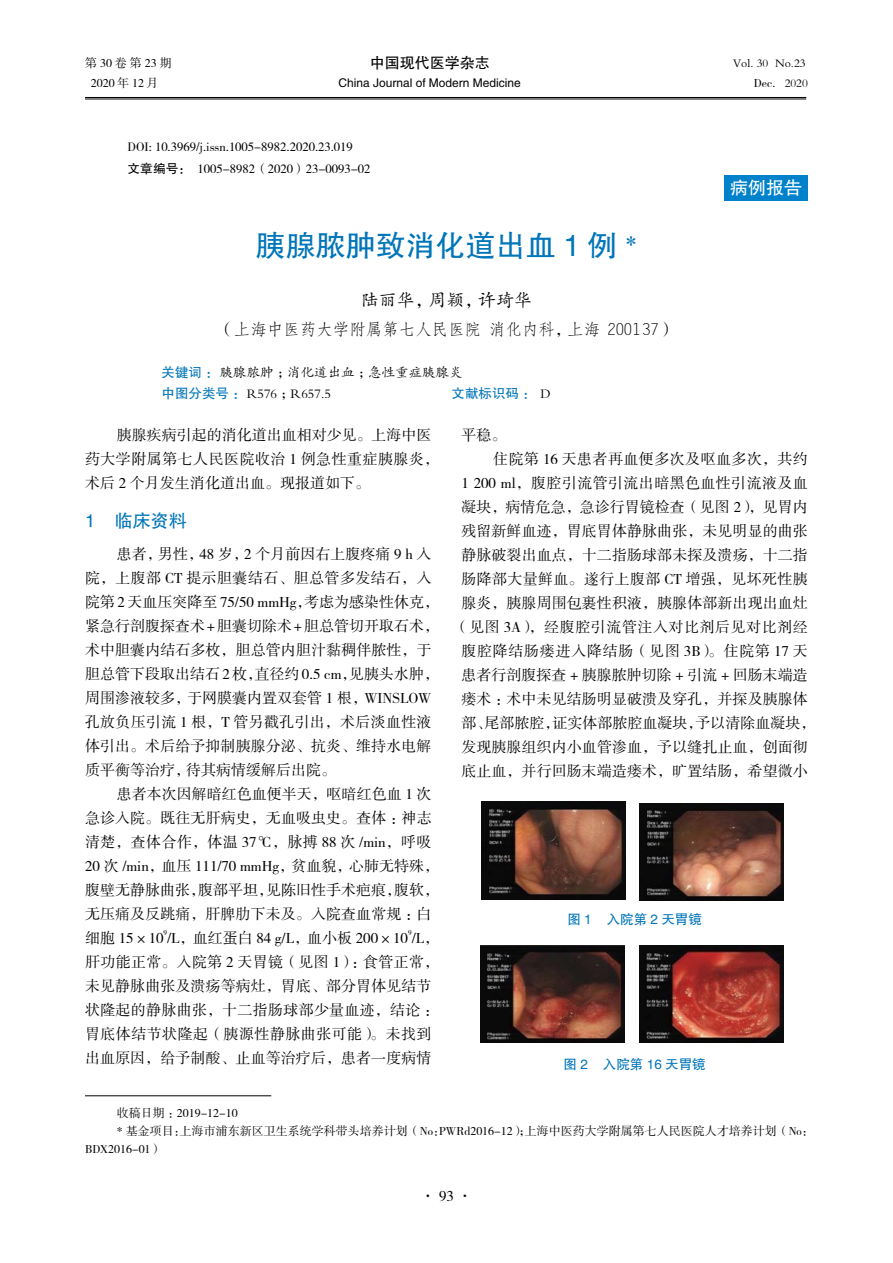
<style>
.page{position:relative;width:893px;height:1263px;background:#fff}
.page>*{position:absolute;margin:0;border:0;box-sizing:border-box;transform-origin:0 0}
.t1{font:30px "FZHTK GBK1 0";color:#0075b9}
.t2{font:18px "FZKTK GBK1 0";color:#000}
.t3{font:18px "FZHTK GBK1 0";color:#0075b9}
.t4{font:18px "FZHTK GBK1 0";color:#fff}
.t5{font:16.5px "FZFSK GBK1 0";color:#000}
.t6{font:15px/24px "FZSSK GBK1 0";letter-spacing:.005em;color:#000}
.t7{font:15px "FZSSK GBK1 0";letter-spacing:.025em;color:#000}
.t8{font:15px "FZSSK GBK1 0";letter-spacing:.035em;color:#000}
.t9{font:15px "FZSSK GBK1 0";letter-spacing:.05em;color:#000}
.t10{font:15px "FZSSK GBK1 0";letter-spacing:.03em;color:#000}
.t11{font:15px "FZHTK GBK1 0";color:#000}
.t12{font:13.5px/21px "FZKTK GBK1 0";color:#000}
.t13{font:13.5px "FZHTK GBK1 0";color:#0075b9}
.t14{font:12.75px/22px "FZSSK GBK1 0";color:#000}
.t15{font:12px "FZSSK GBK1 0";color:#000}
.t16{font:12px "FZHTK GBK1 0";color:#000}
.t17{font:12px "FZKTK GBK1 0";color:#000}
.t18{font:12px "FZSSK GBK1 0";letter-spacing:.25em;color:#000}
.t19{font:7.2px "FZSSK GBK1 0";color:#000}
.s1{font-family:"FZKTK GBK1 0"}
.s2{font-family:"FZHTK GBK1 0"}
.s3{font-family:"Times New Roman";font-size:24px}
.s4{font-family:"FZHTK GBK1 0";color:#0075b9}
.s5{font-family:"FZKTK GBK1 0";color:#000}
</style>
<div class="page">
<hr style="left:85px;top:97px;width:721px;height:1px;background:#000">
<hr style="left:85px;top:99px;width:721px;height:1px;background:#000">
<hr style="left:85px;top:1095px;width:186px;height:1px;background:#000">
<img style="left:482px;top:802px;width:143px;height:97px">
<img style="left:640px;top:803px;width:144px;height:97px">
<img style="left:481px;top:945px;width:144px;height:98px">
<img style="left:640px;top:945px;width:144px;height:98px">
<div style="left:724px;top:175px;width:84px;height:25px;background:#0081cc"></div>
<p class="t18" style="left:85px;top:57px;width:88px">第30卷第23期</p>
<p class="t11" style="left:370px;top:55px;width:121px">中国现代医学杂志</p>
<p class="t17" style="left:733px;top:57px;width:74px">Vol. 30 No.23</p>
<p class="t15" style="left:91px;top:76px;width:69px">2020 年 12 月</p>
<p class="t16" style="left:339px;top:76px;width:184px">China Journal of Modern Medicine</p>
<p class="t15" style="left:754px;top:76px;width:56px">Dec. <span class="s1">2020</span></p>
<p class="t14" style="left:128px;top:137px;width:244px">DOI: 10.3969/j.issn.1005-8982.2020.23.019<br><span class="s2">文章编号：</span> 1005-8982（2020）23-0093-02</p>
<h1 class="t1" style="left:256px;top:229px;width:383px">胰腺脓肿致消化道出血 1 例 <span class="s3">*</span></h1>
<p class="t2" style="left:361px;top:290px;width:173px">陆丽华，周颖，许琦华</p>
<p class="t5" style="left:217px;top:320px;width:459px">（上海中医药大学附属第七人民医院 消化内科，上海 200137）</p>
<p class="t12" style="left:162px;top:362px;width:303px"><span class="s4">关键词：</span>胰腺脓肿；消化道出血；急性重症胰腺炎<span class="s4">中图分类号：</span>R576 ；R657.5</p>
<p class="t13" style="left:452px;top:386px;width:101px">文献标识码： <span class="s5">D</span></p>
<p class="t4" style="left:730px;top:178px;width:73px">病例报告</p>
<p class="t6" style="left:85px;top:424px;width:356px;text-indent:32px">胰腺疾病引起的消化道出血相对少见。上海中医药大学附属第七人民医院收治 1 例急性重症胰腺炎，术后 2 个月发生消化道出血。现报道如下。</p>
<p class="t3" style="left:85px;top:511px;width:103px">1 临床资料</p>
<p class="t6" style="left:85px;top:542px;width:356px;text-indent:32px">患者，男性，48 岁，2 个月前因右上腹疼痛 9 h 入院，上腹部 CT 提示胆囊结石、胆总管多发结石，入院第 2 天血压突降至 75/50 mmHg，考虑为感染性休克，紧急行剖腹探查术 + 胆囊切除术 + 胆总管切开取石术，术中胆囊内结石多枚，胆总管内胆汁黏稠伴脓性，于胆总管下段取出结石 2 枚，直径约 0.5 cm，见胰头水肿，周围渗液较多，于网膜囊内置双套管 1 根，WINSLOW孔放负压引流 1 根，T 管另戳孔引出，术后淡血性液体引出。术后给予抑制胰腺分泌、抗炎、维持水电解质平衡等治疗，待其病情缓解后出院。</p>
<p class="t6" style="left:85px;top:782px;width:356px;text-indent:32px">患者本次因解暗红色血便半天，呕暗红色血 1 次急诊入院。既往无肝病史，无血吸虫史。查体：神志清楚，查体合作，体温 37℃，脉搏 88 次 /min，呼吸<br>20 次 /min，血压 111/70 mmHg，贫血貌，心肺无特殊，腹壁无静脉曲张，腹部平坦，见陈旧性手术疤痕，腹软，无压痛及反跳痛，肝脾肋下未及。入院查血常规：白细胞 15×10 /L，血红蛋白 84 g/L，血小板 200×10 /L，</p>
<p class="t19" style="left:164px;top:929px;width:5px">9</p>
<p class="t19" style="left:408px;top:929px;width:5px">9</p>
<p class="t6" style="left:85px;top:950px;width:356px">肝功能正常。入院第 2 天胃镜（见图 1）：食管正常，未见静脉曲张及溃疡等病灶，胃底、部分胃体见结节状隆起的静脉曲张，十二指肠球部少量血迹，结论：胃底体结节状隆起（胰源性静脉曲张可能）。未找到出血原因，给予制酸、止血等治疗后，患者一度病情</p>
<p class="t6" style="left:461px;top:424px;width:46px">平稳。</p>
<p class="t10" style="left:493px;top:451px;width:316px">住院第 16 天患者再血便多次及呕血多次，共约</p>
<p class="t7" style="left:461px;top:475px;width:348px">1 200 ml，腹腔引流管引流出暗黑色血性引流液及血</p>
<p class="t6" style="left:461px;top:496px;width:348px">凝块，病情危急，急诊行胃镜检查（见图 2），见胃内</p>
<p class="t6" style="left:461px;top:520px;width:348px">残留新鲜血迹，胃底胃体静脉曲张，未见明显的曲张</p>
<p class="t6" style="left:461px;top:544px;width:348px">静脉破裂出血点，十二指肠球部未探及溃疡，十二指</p>
<p class="t7" style="left:461px;top:571px;width:348px">肠降部大量鲜血。遂行上腹部 CT 增强，见坏死性胰</p>
<p class="t6" style="left:461px;top:592px;width:348px">腺炎，胰腺周围包裹性积液，胰腺体部新出现出血灶</p>
<p class="t8" style="left:454px;top:619px;width:356px">（见图 3A），经腹腔引流管注入对比剂后见对比剂经</p>
<p class="t9" style="left:461px;top:643px;width:348px">腹腔降结肠瘘进入降结肠（见图 3B）。住院第 17 天</p>
<p class="t6" style="left:461px;top:664px;width:348px">患者行剖腹探查 + 胰腺脓肿切除 + 引流 + 回肠末端造</p>
<p class="t6" style="left:461px;top:688px;width:348px">瘘术：术中未见结肠明显破溃及穿孔，并探及胰腺体</p>
<p class="t6" style="left:461px;top:712px;width:356px">部、尾部脓腔，证实体部脓腔血凝块，予以清除血凝块，</p>
<p class="t6" style="left:461px;top:736px;width:348px">发现胰腺组织内小血管渗血，予以缝扎止血，创面彻</p>
<p class="t6" style="left:461px;top:760px;width:348px">底止血，并行回肠末端造瘘术，旷置结肠，希望微小</p>
<p class="t13" style="left:567px;top:912px;width:136px">图 1 入院第 2 天胃镜</p>
<p class="t13" style="left:564px;top:1057px;width:144px">图 2 入院第 16 天胃镜</p>
<p class="t15" style="left:117px;top:1106px;width:122px">收稿日期：2019-12-10</p>
<p class="t15" style="left:117px;top:1124px;width:698px">* 基金项目：上海市浦东新区卫生系统学科带头培养计划（No：PWRd2016-12）；上海中医药大学附属第七人民医院人才培养计划（No：</p>
<p class="t15" style="left:85px;top:1142px;width:79px">BDX2016-01）</p>
<p class="t6" style="left:420px;top:1184px;width:54px">· 93 ·</p>
</div>
